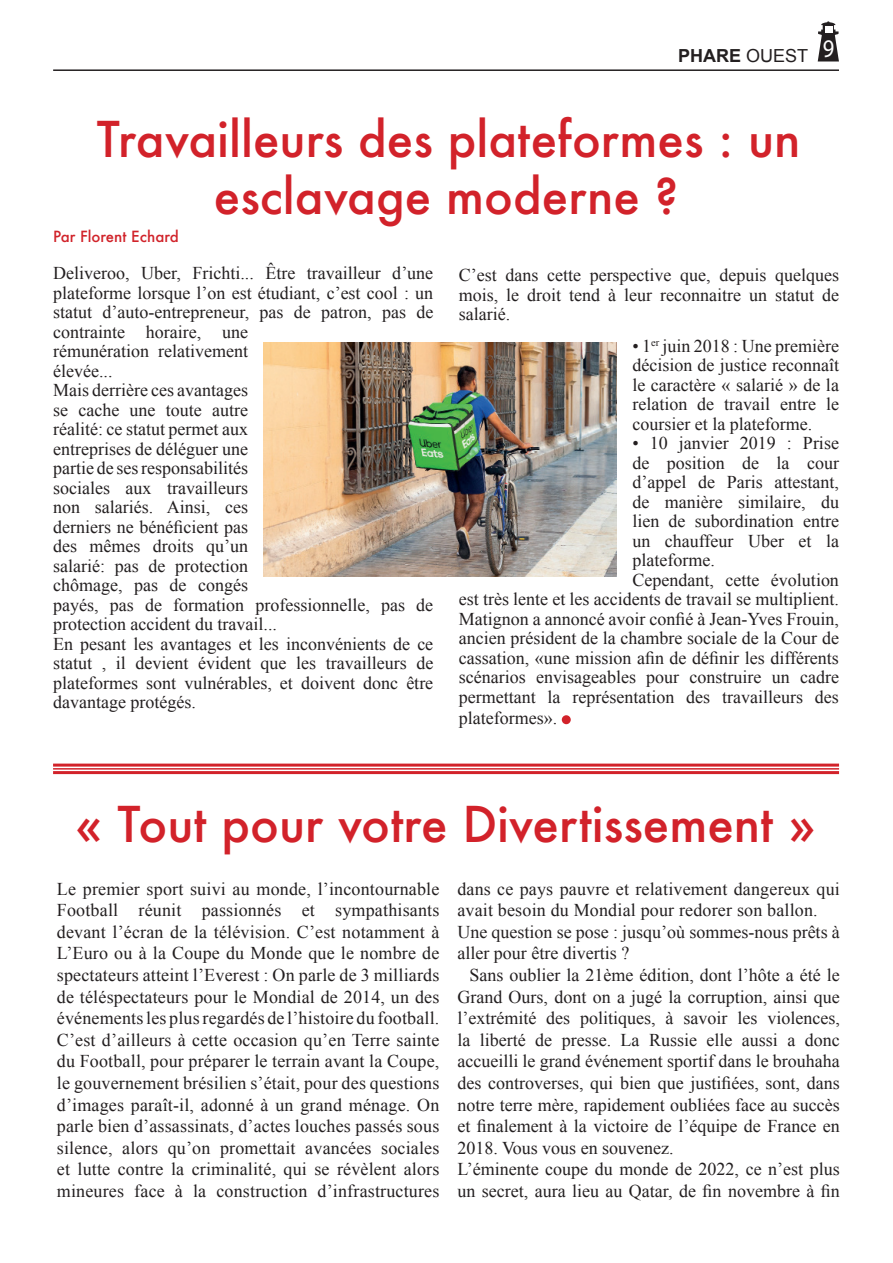
<style>
.page{position:relative;width:893px;height:1263px;background:#fff}
.page>*{position:absolute;margin:0;border:0;box-sizing:border-box;transform-origin:0 0}
.Paragraph_Style_1{font:500 48px "Futura";color:#d2222a}
.t1{font:18px/19.5px "Times New Roman";color:#231f20;text-align:justify}
.t2{font:700 18px "Arial";color:#231f20}
.t3{font:500 15px "Futura";color:#d1232a}
.s1{font-weight:400}
</style>
<div class="page">
<hr style="left:53px;top:69px;width:786px;height:2px;background:#231f20">
<svg style="left:818px;top:21px;width:21px;height:40px"></svg>
<div style="left:825px;top:26px;width:7px;height:7px;background:#fff"></div>
<div style="left:562px;top:715px;width:9px;height:9px;background:#d2222a;border-radius:50%"></div>
<img style="left:264px;top:342px;width:353px;height:234px">
<hr style="left:53px;top:764px;width:786px;height:3px;background:#d2222a">
<hr style="left:53px;top:768px;width:786px;height:2px;background:#d2222a">
<hr style="left:53px;top:771px;width:786px;height:3px;background:#d2222a">
<p class="t2" style="left:678px;top:43px;width:158px">PHARE <span class="s1">OUEST</span> <sup>9</sup></p>
<p class="Paragraph_Style_1" style="left:97px;top:106px;width:705px">Travailleurs des plateformes : un</p>
<p class="Paragraph_Style_1" style="left:214px;top:163px;width:466px">esclavage moderne ?</p>
<p class="t3" style="left:53px;top:226px;width:127px">Par Florent Echard</p>
<p class="t1" style="left:53px;top:263px;width:382px;text-align:left">Deliveroo, Uber, Frichti... Être travailleur d’une plateforme lorsque l’on est étudiant, c’est cool : un statut d’auto-entrepreneur, pas de patron, pas de contrainte horaire, une<br>rémunération relativement<br>élevée...</p>
<p class="t1" style="left:53px;top:380px;width:382px;text-align:left">Mais derrière ces avantages<br>se cache une toute autre<br>réalité: ce statut permet aux<br>entreprises de déléguer une<br>partie de ses responsabilités<br>sociales aux travailleurs<br>non salariés. Ainsi, ces<br>derniers ne bénéficient pas<br>des mêmes droits qu’un<br>salarié: pas de protection<br>chômage, pas de congés<br>payés, pas de formation professionnelle, pas de protection accident du travail...</p>
<p class="t1" style="left:53px;top:634px;width:382px">En pesant les avantages et les inconvénients de ce statut , il devient évident que les travailleurs de plateformes sont vulnérables, et doivent donc être davantage protégés.</p>
<p class="t1" style="left:459px;top:265px;width:382px">C’est dans cette perspective que, depuis quelques mois, le droit tend à leur reconnaitre un statut de salarié.</p>
<p class="t1" style="left:632px;top:335px;width:208px">• 1<sup>er</sup> juin 2018 : Une première décision de justice reconnaît le caractère « salarié » de la relation de travail entre le coursier et la plateforme.</p>
<p class="t1" style="left:632px;top:433px;width:208px">• 10 janvier 2019 : Prise de position de la cour d’appel de Paris attestant, de manière similaire, du lien de subordination entre un chauffeur Uber et la plateforme.</p>
<p class="t1" style="left:459px;top:569px;width:382px;text-indent:174px">Cependant, cette évolution est très lente et les accidents de travail se multiplient.<br>Matignon a annoncé avoir confié à Jean-Yves Frouin, ancien président de la chambre sociale de la Cour de cassation, «une mission afin de définir les différents scénarios envisageables pour construire un cadre permettant la représentation des travailleurs des</p>
<p class="t1" style="left:459px;top:708px;width:100px">plateformes».</p>
<p class="Paragraph_Style_1" style="left:75px;top:791px;width:742px">« Tout pour votre Divertissement »</p>
<p class="t1" style="left:57px;top:877px;width:384px;line-height:21.6px">Le premier sport suivi au monde, l’incontournable Football réunit passionnés et sympathisants devant l’écran de la télévision. C’est notamment à L’Euro ou à la Coupe du Monde que le nombre de spectateurs atteint l’Everest : On parle de 3 milliards de téléspectateurs pour le Mondial de 2014, un des événements les plus regardés de l’histoire du football.<br>C’est d’ailleurs à cette occasion qu’en Terre sainte du Football, pour préparer le terrain avant la Coupe, le gouvernement brésilien s’était, pour des questions d’images paraît-il, adonné à un grand ménage. On parle bien d’assassinats, d’actes louches passés sous silence, alors qu’on promettait avancées sociales et lutte contre la criminalité, qui se révèlent alors mineures face à la construction d’infrastructures</p>
<p class="t1" style="left:457px;top:877px;width:384px;line-height:21.6px">dans ce pays pauvre et relativement dangereux qui avait besoin du Mondial pour redorer son ballon.</p>
<p class="t1" style="left:457px;top:921px;width:384px;line-height:21.6px">Une question se pose : jusqu’où sommes-nous prêts à aller pour être divertis ?</p>
<p class="t1" style="left:457px;top:964px;width:384px;line-height:21.6px;text-indent:12px">Sans oublier la 21ème édition, dont l’hôte a été le Grand Ours, dont on a jugé la corruption, ainsi que l’extrémité des politiques, à savoir les violences, la liberté de presse. La Russie elle aussi a donc accueilli le grand événement sportif dans le brouhaha des controverses, qui bien que justifiées, sont, dans notre terre mère, rapidement oubliées face au succès et finalement à la victoire de l’équipe de France en 2018. Vous vous en souvenez.</p>
<p class="t1" style="left:457px;top:1158px;width:384px;line-height:21.6px">L’éminente coupe du monde de 2022, ce n’est plus un secret, aura lieu au Qatar, de fin novembre à fin</p>
</div>
